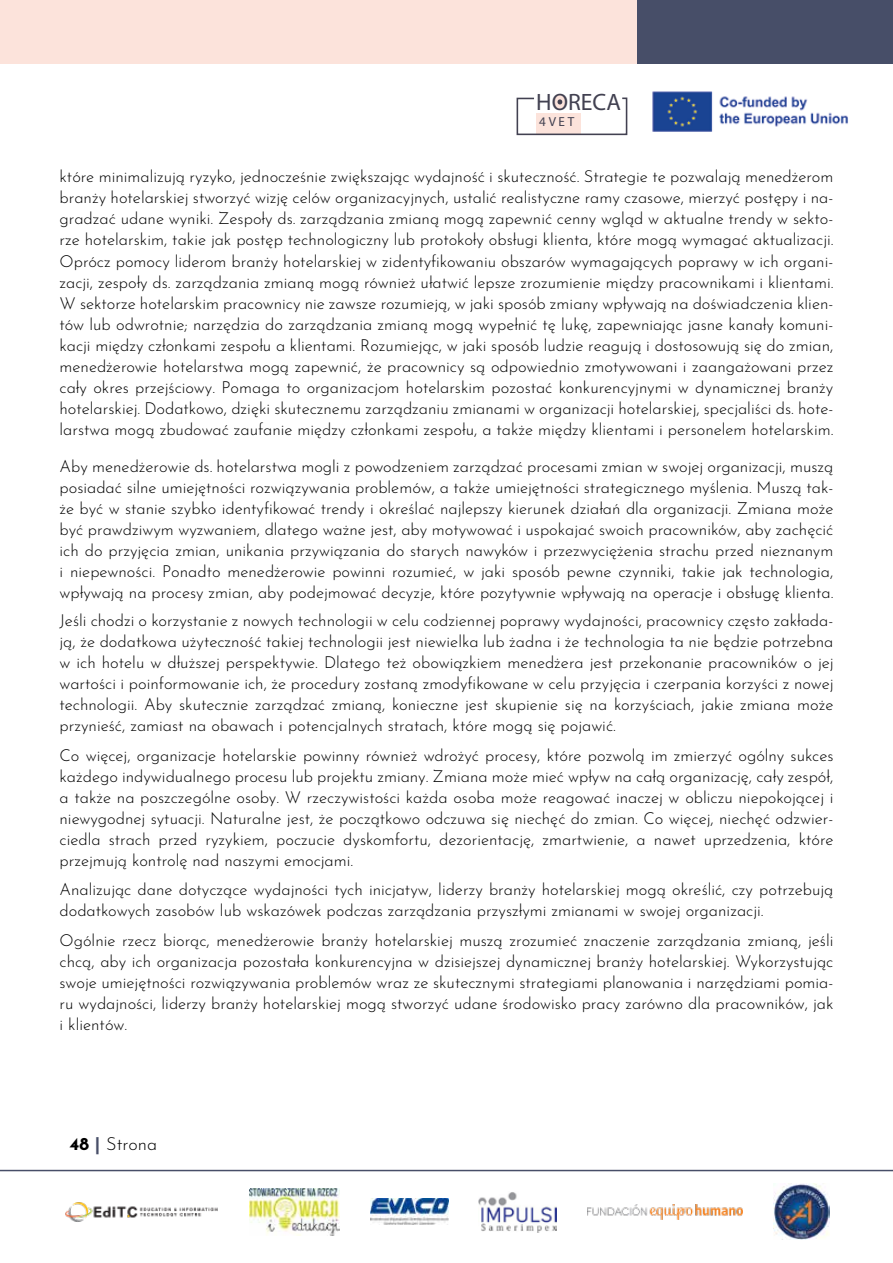
<style>
.page{position:relative;width:893px;height:1263px;background:#fff}
.page>*{position:absolute;margin:0;border:0;box-sizing:border-box;transform-origin:0 0}
.t1{font:600 23.7px "Josefin Sans";color:#424151}
.t2{font:300 18px "Josefin Sans";color:#000}
.t3{font:300 16.5px/21px "Josefin Sans";color:#000;text-align:justify}
.t4{font:300 13.2px "Josefin Sans";color:#424151}
.s1{font-weight:700}
.s2{font-weight:700;color:#474e68}
</style>
<div class="page">
<div style="left:0;top:0;width:893px;height:64px;background:#fce3db"></div>
<div style="left:638px;top:0;width:255px;height:64px;background:#474e68"></div>
<div style="left:553px;top:95px;width:14px;height:14px;background:#fce3db;border-radius:50%"></div>
<svg style="left:516px;top:97px;width:112px;height:39px"></svg>
<img style="left:652px;top:91px;width:196px;height:41px">
<img style="left:65px;top:1202px;width:153px;height:20px">
<img style="left:587px;top:1204px;width:155px;height:15px">
<img style="left:479px;top:1192px;width:77px;height:40px">
<img style="left:370px;top:1199px;width:78px;height:26px">
<img style="left:250px;top:1188px;width:90px;height:47px">
<img style="left:773px;top:1184px;width:56px;height:56px">
<hr style="left:0;top:1170px;width:893px;height:1px;background:#474e68">
<h1 class="t1" style="left:536px;top:87px;width:86px">HORECA</h1>
<p class="t4" style="left:539px;top:113px;width:37px">4VET</p>
<p class="t3" style="left:60px;top:165px;width:775px">które minimalizują ryzyko, jednocześnie zwiększając wydajność i skuteczność. Strategie te pozwalają menedżerom branży hotelarskiej stworzyć wizję celów organizacyjnych, ustalić realistyczne ramy czasowe, mierzyć postępy i na&shy;gradzać udane wyniki. Zespoły ds. zarządzania zmianą mogą zapewnić cenny wgląd w aktualne trendy w sekto&shy;rze hotelarskim, takie jak postęp technologiczny lub protokoły obsługi klienta, które mogą wymagać aktualizacji.<br>Oprócz pomocy liderom branży hotelarskiej w zidentyfikowaniu obszarów wymagających poprawy w ich organi&shy;zacji, zespoły ds. zarządzania zmianą mogą również ułatwić lepsze zrozumienie między pracownikami i klientami.<br>W sektorze hotelarskim pracownicy nie zawsze rozumieją, w jaki sposób zmiany wpływają na doświadczenia klien&shy;tów lub odwrotnie; narzędzia do zarządzania zmianą mogą wypełnić tę lukę, zapewniając jasne kanały komuni&shy;kacji między członkami zespołu a klientami. Rozumiejąc, w jaki sposób ludzie reagują i dostosowują się do zmian, menedżerowie hotelarstwa mogą zapewnić, że pracownicy są odpowiednio zmotywowani i zaangażowani przez cały okres przejściowy. Pomaga to organizacjom hotelarskim pozostać konkurencyjnymi w dynamicznej branży hotelarskiej. Dodatkowo, dzięki skutecznemu zarządzaniu zmianami w organizacji hotelarskiej, specjaliści ds. hote&shy;larstwa mogą zbudować zaufanie między członkami zespołu, a także między klientami i personelem hotelarskim.</p>
<p class="t3" style="left:60px;top:454px;width:775px">Aby menedżerowie ds. hotelarstwa mogli z powodzeniem zarządzać procesami zmian w swojej organizacji, muszą posiadać silne umiejętności rozwiązywania problemów, a także umiejętności strategicznego myślenia. Muszą tak&shy;że być w stanie szybko identyfikować trendy i określać najlepszy kierunek działań dla organizacji. Zmiana może być prawdziwym wyzwaniem, dlatego ważne jest, aby motywować i uspokajać swoich pracowników, aby zachęcić ich do przyjęcia zmian, unikania przywiązania do starych nawyków i przezwyciężenia strachu przed nieznanym i niepewności. Ponadto menedżerowie powinni rozumieć, w jaki sposób pewne czynniki, takie jak technologia, wpływają na procesy zmian, aby podejmować decyzje, które pozytywnie wpływają na operacje i obsługę klienta.</p>
<p class="t3" style="left:60px;top:608px;width:775px">Jeśli chodzi o korzystanie z nowych technologii w celu codziennej poprawy wydajności, pracownicy często zakłada&shy;ją, że dodatkowa użyteczność takiej technologii jest niewielka lub żadna i że technologia ta nie będzie potrzebna w ich hotelu w dłuższej perspektywie. Dlatego też obowiązkiem menedżera jest przekonanie pracowników o jej wartości i poinformowanie ich, że procedury zostaną zmodyfikowane w celu przyjęcia i czerpania korzyści z nowej technologii. Aby skutecznie zarządzać zmianą, konieczne jest skupienie się na korzyściach, jakie zmiana może przynieść, zamiast na obawach i potencjalnych stratach, które mogą się pojawić.</p>
<p class="t3" style="left:60px;top:743px;width:775px">Co więcej, organizacje hotelarskie powinny również wdrożyć procesy, które pozwolą im zmierzyć ogólny sukces każdego indywidualnego procesu lub projektu zmiany. Zmiana może mieć wpływ na całą organizację, cały zespół, a także na poszczególne osoby. W rzeczywistości każda osoba może reagować inaczej w obliczu niepokojącej i niewygodnej sytuacji. Naturalne jest, że początkowo odczuwa się niechęć do zmian. Co więcej, niechęć odzwier&shy;ciedla strach przed ryzykiem, poczucie dyskomfortu, dezorientację, zmartwienie, a nawet uprzedzenia, które przejmują kontrolę nad naszymi emocjami.</p>
<p class="t3" style="left:60px;top:877px;width:775px">Analizując dane dotyczące wydajności tych inicjatyw, liderzy branży hotelarskiej mogą określić, czy potrzebują dodatkowych zasobów lub wskazówek podczas zarządzania przyszłymi zmianami w swojej organizacji.</p>
<p class="t3" style="left:60px;top:928px;width:775px">Ogólnie rzecz biorąc, menedżerowie branży hotelarskiej muszą zrozumieć znaczenie zarządzania zmianą, jeśli chcą, aby ich organizacja pozostała konkurencyjna w dzisiejszej dynamicznej branży hotelarskiej. Wykorzystując swoje umiejętności rozwiązywania problemów wraz ze skutecznymi strategiami planowania i narzędziami pomia&shy;ru wydajności, liderzy branży hotelarskiej mogą stworzyć udane środowisko pracy zarówno dla pracowników, jak i klientów.</p>
<p class="t2" style="left:70px;top:1130px;width:89px"><span class="s1">48</span> <span class="s2">|</span> Strona</p>
</div>
